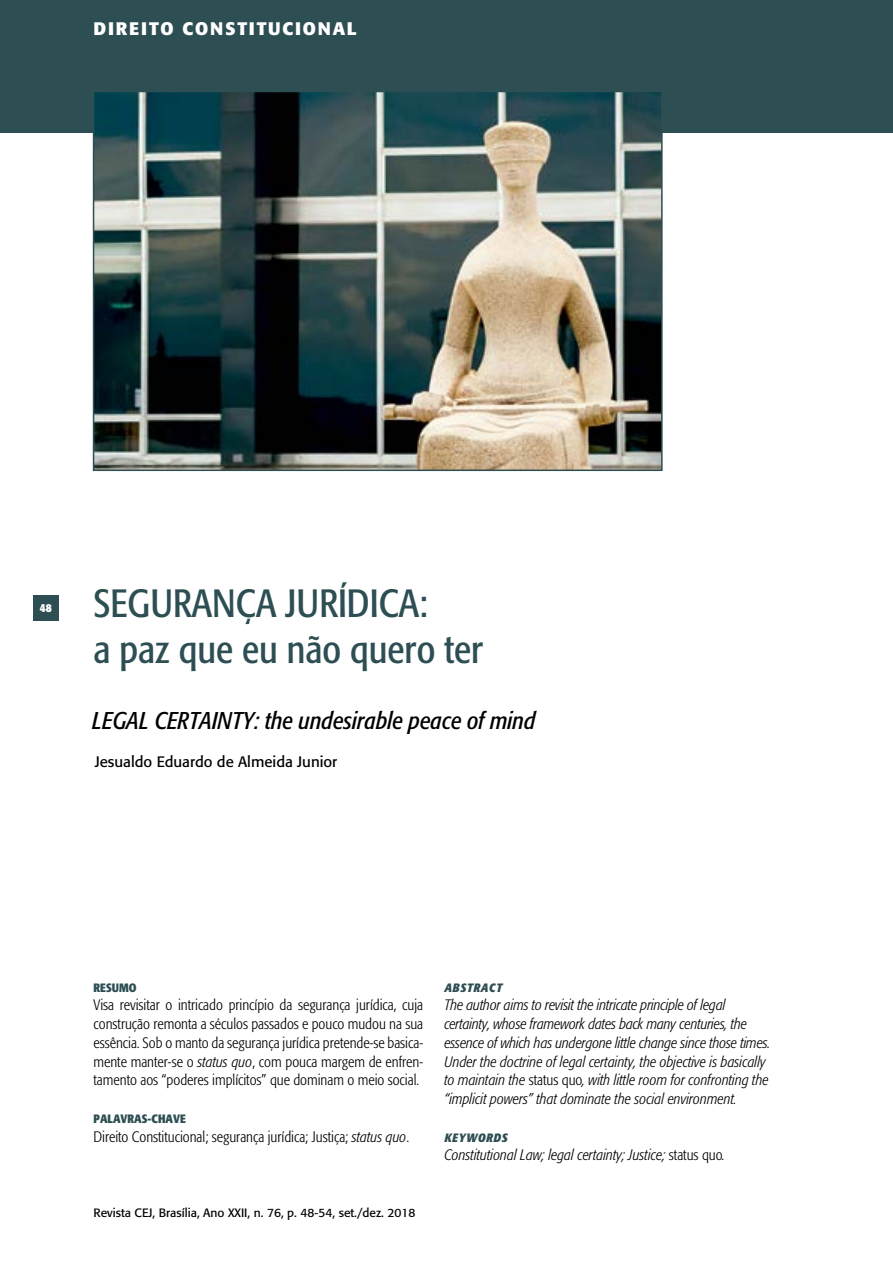
<style>
.page{position:relative;width:893px;height:1263px;background:#fff}
.page>*{position:absolute;margin:0;border:0;box-sizing:border-box;transform-origin:0 0}
.t1{font:condensed 39px/46.8px "Formata";color:#2d4e52}
.t2{font:italic condensed 24px "Formata";color:#000}
.t3{font:700 18px "Formata";letter-spacing:.1em;color:#fff}
.t4{font:italic 300 condensed 15px/18.8px "Formata";color:#000}
.t5{font:300 condensed 15px/18.8px "Formata";color:#000;text-align:justify}
.t6{font:15px "Formata";color:#000}
.t7{font:12px "Formata";color:#000}
.t8{font:700 condensed 12px "Formata";color:#2d4e52}
.t9{font:italic 700 condensed 12px "Formata";letter-spacing:.05em;color:#2d4e52}
.t10{font:700 condensed 12px "Formata";color:#fff}
.s1{font-style:italic}
.s2{font-style:normal}
</style>
<div class="page">
<div style="left:33px;top:595px;width:26px;height:26px;background:#2d4e52"></div>
<div style="left:0;top:0;width:893px;height:132px;background:#2d4e52"></div>
<img style="left:96px;top:94px;width:564px;height:374px">
<div style="left:93px;top:91px;width:570px;height:380px;border:2px solid #2d4e52"></div>
<p class="t3" style="left:94px;top:18px;width:265px">DIREITO CONSTITUCIONAL</p>
<p class="t10" style="left:40px;top:601px;width:13px">48</p>
<h1 class="t1" style="left:94px;top:580px;width:391px">SEGURANÇA JURÍDICA:<br>a paz que eu não quero ter</h1>
<h2 class="t2" style="left:92px;top:706px;width:445px">LEGAL CERTAINTY: the undesirable peace of mind</h2>
<p class="t6" style="left:95px;top:752px;width:244px">Jesualdo Eduardo de Almeida Junior</p>
<p class="t8" style="left:94px;top:980px;width:44px">RESUMO</p>
<p class="t5" style="left:94px;top:996px;width:331px">Visa revisitar o intricado princípio da segurança jurídica, cuja construção remonta a séculos passados e pouco mudou na sua essência. Sob o manto da segurança jurídica pretende-se basica&shy;mente manter-se o <span class="s1">status quo</span>, com pouca margem de enfren&shy;tamento aos “poderes implícitos” que dominam o meio social.</p>
<p class="t8" style="left:94px;top:1111px;width:94px">PALAVRAS-CHAVE</p>
<p class="t5" style="left:94px;top:1127px;width:317px">Direito Constitucional; segurança jurídica; Justiça; <span class="s1">status quo</span>.</p>
<p class="t7" style="left:94px;top:1205px;width:323px">Revista CEJ, Brasília, Ano XXII, n. 76, p. 48-54, set./dez. 2018</p>
<p class="t9" style="left:444px;top:980px;width:59px">ABSTRACT</p>
<p class="t4" style="left:444px;top:996px;width:328px">The author aims to revisit the intricate principle of legal certainty, whose framework dates back many centuries, the essence of which has undergone little change since those times.<br>Under the doctrine of legal certainty, the objective is basically to maintain the <span class="s2">status quo</span>, with little room for confronting the “implicit powers” that dominate the social environment.</p>
<p class="t9" style="left:444px;top:1130px;width:65px">KEYWORDS</p>
<p class="t4" style="left:444px;top:1146px;width:283px">Constitutional Law; legal certainty; Justice; <span class="s2">status quo</span>.</p>
</div>
